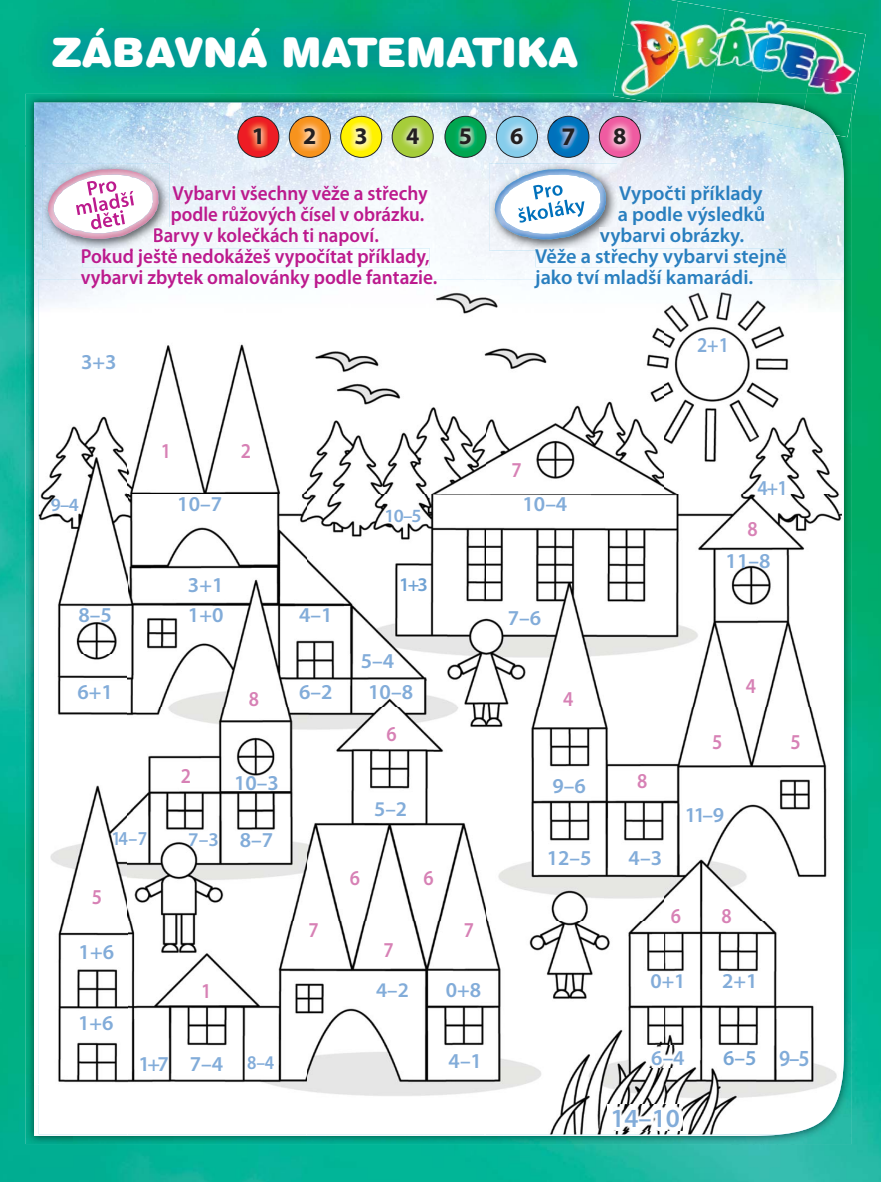
<style>
.page{position:relative;width:881px;height:1182px;background:#fff}
.page>*{position:absolute;margin:0;border:0;box-sizing:border-box;transform-origin:0 0}
.t1{font:40.65px "Swiss 721 BTCE Black Rounded";letter-spacing:-.02em;color:#fff;scale:1.06 1}
.t2{font:600 26.25px "Myriad Pro";color:#82acd9}
.t3{font:700 25.35px "Myriad Pro";color:#231f20}
.t4{font:700 23.85px "Myriad Pro";color:#231f20}
.t5{font:600 23.1px "Myriad Pro";color:#82acd9;scale:.9 1}
.t6{font:600 21.3px "Myriad Pro";color:#82acd9}
.t7{font:600 21.3px "Myriad Pro";color:#d781b5;scale:.9 1}
.t8{font:600 21.3px "Myriad Pro";color:#82acd9;scale:.9 1}
.t9{font:600 21.3px "Myriad Pro";color:#78a6d5}
.t10{font:600 21px "Myriad Pro";color:#82acd9}
.t11{font:600 20.85px "Myriad Pro";color:#82acd9}
.t12{font:600 20.25px "Myriad Pro";color:#bc1a8d;scale:.95 1}
.t13{font:600 20.25px "Myriad Pro";color:#297fbf}
.t14{font:600 20.25px "Myriad Pro";color:#bc1a8d;scale:.93 1}
.t15{font:600 19.8px "Myriad Pro";color:#82acd9;scale:.9 1}
.t16{font:600 19.5px "Myriad Pro";color:#82acd9}
.t17{font:600 19.5px "Myriad Pro";color:#82acd9;scale:.9 1}
.t18{font:600 19.5px "Myriad Pro";color:#6ea1d3}
.t19{font:600 18.75px "Myriad Pro";color:#82acd9}
.s1{color:#b01584}
.s2{color:#287ab7}
.s3{color:#297ebe}
.s4{color:#297dbb}
.s5{color:#297ebd}
.s6{color:#bb1a8c}
.s7{color:#b9198b}
</style>
<div class="page">
<img style="left:0;top:0;width:880px;height:1182px">
<img style="left:25px;top:94px;width:588px;height:52px">
<img style="left:803px;top:137px;width:48px;height:1007px">
<img style="left:25px;top:146px;width:48px;height:998px">
<img style="left:73px;top:1136px;width:730px;height:8px">
<img style="left:34px;top:1085px;width:765px;height:51px">
<img style="left:799px;top:135px;width:44px;height:950px">
<img style="left:34px;top:103px;width:44px;height:982px">
<img style="left:619px;top:104px;width:180px;height:175px">
<img style="left:169px;top:103px;width:450px;height:176px">
<img style="left:78px;top:258px;width:91px;height:21px">
<img style="left:78px;top:103px;width:46px;height:155px">
<img style="left:124px;top:103px;width:45px;height:60px">
<div style="left:169px;top:227px;width:209px;height:19px;background:#f4f8fc"></div>
<img style="left:82px;top:248px;width:347px;height:19px">
<div style="left:617px;top:227px;width:127px;height:19px;background:#f2f6fb"></div>
<img style="left:535px;top:248px;width:251px;height:19px">
<img style="left:39px;top:279px;width:802px;height:855px">
<img style="left:608px;top:1105px;width:74px;height:26px">
<img style="left:647px;top:1045px;width:40px;height:23px">
<img style="left:22px;top:0;width:578px;height:90px">
<svg style="left:237px;top:116px;width:42px;height:42px;background:#da5a5b"></svg>
<svg style="left:289px;top:116px;width:42px;height:42px"></svg>
<img style="left:295px;top:119px;width:27px;height:32px">
<svg style="left:340px;top:116px;width:42px;height:42px"></svg>
<img style="left:346px;top:119px;width:27px;height:32px">
<svg style="left:391px;top:116px;width:42px;height:42px"></svg>
<img style="left:397px;top:120px;width:28px;height:31px">
<svg style="left:444px;top:116px;width:42px;height:42px"></svg>
<img style="left:450px;top:120px;width:27px;height:32px">
<svg style="left:496px;top:116px;width:42px;height:42px"></svg>
<img style="left:502px;top:119px;width:28px;height:32px">
<svg style="left:547px;top:116px;width:42px;height:42px"></svg>
<img style="left:553px;top:120px;width:28px;height:33px">
<svg style="left:599px;top:116px;width:41px;height:42px"></svg>
<img style="left:605px;top:119px;width:27px;height:32px">
<img style="left:42px;top:163px;width:127px;height:87px">
<img style="left:82px;top:248px;width:87px;height:2px">
<img style="left:134px;top:176px;width:25px;height:62px">
<img style="left:48px;top:169px;width:36px;height:70px">
<img style="left:84px;top:169px;width:71px;height:16px">
<img style="left:53px;top:208px;width:98px;height:27px">
<img style="left:71px;top:175px;width:76px;height:57px">
<img style="left:134px;top:182px;width:13px;height:2px">
<svg style="left:76px;top:173px;width:58px;height:66px"></svg>
<img style="left:489px;top:163px;width:128px;height:87px">
<img style="left:600px;top:227px;width:17px;height:19px">
<img style="left:535px;top:248px;width:82px;height:2px">
<img style="left:512px;top:169px;width:93px;height:31px">
<img style="left:544px;top:200px;width:62px;height:39px">
<img style="left:495px;top:172px;width:49px;height:67px">
<img style="left:531px;top:170px;width:68px;height:12px">
<img style="left:501px;top:212px;width:96px;height:23px">
<img style="left:500px;top:175px;width:73px;height:34px">
<svg style="left:500px;top:209px;width:3px;height:8px"></svg>
<svg style="left:501px;top:189px;width:8px;height:5px"></svg>
<img style="left:509px;top:178px;width:84px;height:14px">
<svg style="left:518px;top:185px;width:66px;height:38px"></svg>
<img style="left:622px;top:0;width:56px;height:43px">
<img style="left:669px;top:1px;width:56px;height:51px">
<img style="left:716px;top:9px;width:56px;height:51px">
<img style="left:763px;top:18px;width:55px;height:50px">
<img style="left:809px;top:26px;width:56px;height:59px">
<img style="left:613px;top:43px;width:56px;height:51px">
<img style="left:661px;top:52px;width:55px;height:42px">
<img style="left:709px;top:60px;width:54px;height:34px">
<img style="left:758px;top:68px;width:52px;height:26px">
<img style="left:803px;top:76px;width:53px;height:36px">
<img style="left:613px;top:94px;width:47px;height:10px">
<img style="left:660px;top:94px;width:48px;height:9px">
<img style="left:708px;top:94px;width:47px;height:9px">
<img style="left:755px;top:94px;width:45px;height:9px">
<img style="left:800px;top:94px;width:51px;height:43px">
<img style="left:651px;top:103px;width:138px;height:24px">
<img style="left:789px;top:103px;width:46px;height:32px">
<h1 class="t1" style="left:52px;top:37px;width:498px">ZÁBAVNÁ MATEMATIKA</h1>
<p class="t4" style="left:252px;top:127px;width:15px">1</p>
<p class="t4" style="left:303px;top:127px;width:15px">2</p>
<p class="t4" style="left:354px;top:127px;width:15px">3</p>
<p class="t4" style="left:406px;top:127px;width:15px">4</p>
<p class="t4" style="left:459px;top:127px;width:15px">5</p>
<p class="t4" style="left:510px;top:127px;width:15px">6</p>
<p class="t3" style="left:561px;top:127px;width:16px">7</p>
<p class="t4" style="left:613px;top:127px;width:15px">8</p>
<p class="t12" style="left:172px;top:185px;width:270px">Vybarvi všechny věže a střechy</p>
<p class="t14" style="left:171px;top:206px;width:274px">podle růžových čísel v obrázku.</p>
<p class="t14" style="left:153px;top:227px;width:244px"><span class="s1">B</span>arvy v kolečkách ti napoví.</p>
<p class="t12" style="left:91px;top:248px;width:358px">o u e t nedokážeš vypočítat příklady,</p>
<p class="t12" style="left:81px;top:269px;width:376px">vybarvi zbytek omalovánky podle fantazie.</p>
<p class="t13" style="left:619px;top:185px;width:145px">Vypočti příklady</p>
<p class="t13" style="left:617px;top:206px;width:149px">a podle výsledků</p>
<p class="t13" style="left:599px;top:227px;width:146px"><span class="s2">v</span>ybarvi obrázky.</p>
<p class="t13" style="left:535px;top:248px;width:253px"><span class="s3">V</span><span class="s4">ě</span><span class="s5">ž</span>e a s echy vybarvi stejně</p>
<p class="t13" style="left:535px;top:269px;width:220px">jako tví mladší kamarádi.</p>
<p class="t12" style="left:81px;top:248px;width:103px"><span class="s6">P</span><span class="s7">k</span>djšě</p>
<p class="t13" style="left:603px;top:248px;width:16px">tř</p>
<p class="t6" style="left:81px;top:354px;width:37px">3+3</p>
<p class="t19" style="left:51px;top:498px;width:29px">9–4</p>
<p class="t7" style="left:161px;top:443px;width:13px">1</p>
<p class="t7" style="left:241px;top:443px;width:13px">2</p>
<p class="t7" style="left:511px;top:462px;width:13px">7</p>
<p class="t6" style="left:177px;top:496px;width:46px">10–7</p>
<p class="t6" style="left:522px;top:496px;width:46px">10–4</p>
<p class="t19" style="left:384px;top:509px;width:38px">10–5</p>
<p class="t6" style="left:188px;top:577px;width:37px">3+1</p>
<p class="t18" style="left:399px;top:577px;width:30px">1+3</p>
<p class="t6" style="left:78px;top:607px;width:35px">8–5</p>
<p class="t6" style="left:299px;top:607px;width:35px">4–1</p>
<p class="t6" style="left:188px;top:607px;width:37px">1+0</p>
<p class="t6" style="left:361px;top:653px;width:35px">5–4</p>
<p class="t6" style="left:299px;top:684px;width:35px">6–2</p>
<p class="t6" style="left:77px;top:684px;width:37px">6+1</p>
<p class="t6" style="left:368px;top:684px;width:46px">10–8</p>
<p class="t7" style="left:249px;top:691px;width:13px">8</p>
<p class="t15" style="left:112px;top:831px;width:41px">14–7</p>
<p class="t7" style="left:92px;top:889px;width:13px">5</p>
<p class="t6" style="left:79px;top:944px;width:37px">1+6</p>
<p class="t6" style="left:78px;top:1014px;width:37px">1+6</p>
<p class="t7" style="left:181px;top:768px;width:13px">2</p>
<p class="t16" style="left:188px;top:832px;width:32px">7–3</p>
<p class="t6" style="left:234px;top:774px;width:46px">10–3</p>
<p class="t6" style="left:240px;top:832px;width:35px">8–7</p>
<p class="t7" style="left:201px;top:983px;width:13px">1</p>
<p class="t7" style="left:308px;top:922px;width:13px">7</p>
<p class="t7" style="left:386px;top:726px;width:13px">6</p>
<p class="t10" style="left:374px;top:801px;width:35px">5–2</p>
<p class="t7" style="left:350px;top:869px;width:13px">6</p>
<p class="t7" style="left:423px;top:869px;width:13px">6</p>
<p class="t7" style="left:383px;top:942px;width:13px">7</p>
<p class="t11" style="left:376px;top:982px;width:34px">4–2</p>
<p class="t7" style="left:464px;top:922px;width:13px">7</p>
<p class="t6" style="left:446px;top:982px;width:37px">0+8</p>
<p class="t6" style="left:508px;top:610px;width:35px">7–6</p>
<p class="t7" style="left:563px;top:691px;width:13px">4</p>
<p class="t6" style="left:552px;top:778px;width:35px">9–6</p>
<p class="t6" style="left:547px;top:850px;width:46px">12–5</p>
<p class="t8" style="left:697px;top:337px;width:37px">2+1</p>
<p class="t8" style="left:757px;top:480px;width:35px">4+1</p>
<p class="t7" style="left:747px;top:521px;width:13px">8</p>
<p class="t6" style="left:725px;top:553px;width:46px">11–8</p>
<p class="t7" style="left:637px;top:773px;width:13px">8</p>
<p class="t6" style="left:628px;top:850px;width:35px">4–3</p>
<p class="t7" style="left:712px;top:734px;width:13px">5</p>
<p class="t7" style="left:745px;top:678px;width:13px">4</p>
<p class="t6" style="left:685px;top:807px;width:41px">11–9</p>
<p class="t7" style="left:671px;top:908px;width:13px">6</p>
<p class="t7" style="left:721px;top:908px;width:13px">8</p>
<p class="t10" style="left:650px;top:973px;width:37px">0+1</p>
<p class="t6" style="left:722px;top:973px;width:37px">2+1</p>
<p class="t7" style="left:790px;top:734px;width:13px">5</p>
<p class="t6" style="left:138px;top:1055px;width:86px">1+7 7–4</p>
<p class="t6" style="left:651px;top:1049px;width:35px">6–4</p>
<p class="t9" style="left:723px;top:1049px;width:35px">6–5</p>
<p class="t17" style="left:247px;top:1055px;width:32px">8–4</p>
<p class="t5" style="left:779px;top:1050px;width:36px">9–5</p>
<p class="t6" style="left:448px;top:1053px;width:35px">4–1</p>
<p class="t2" style="left:610px;top:1109px;width:71px">14–10</p>
</div>
